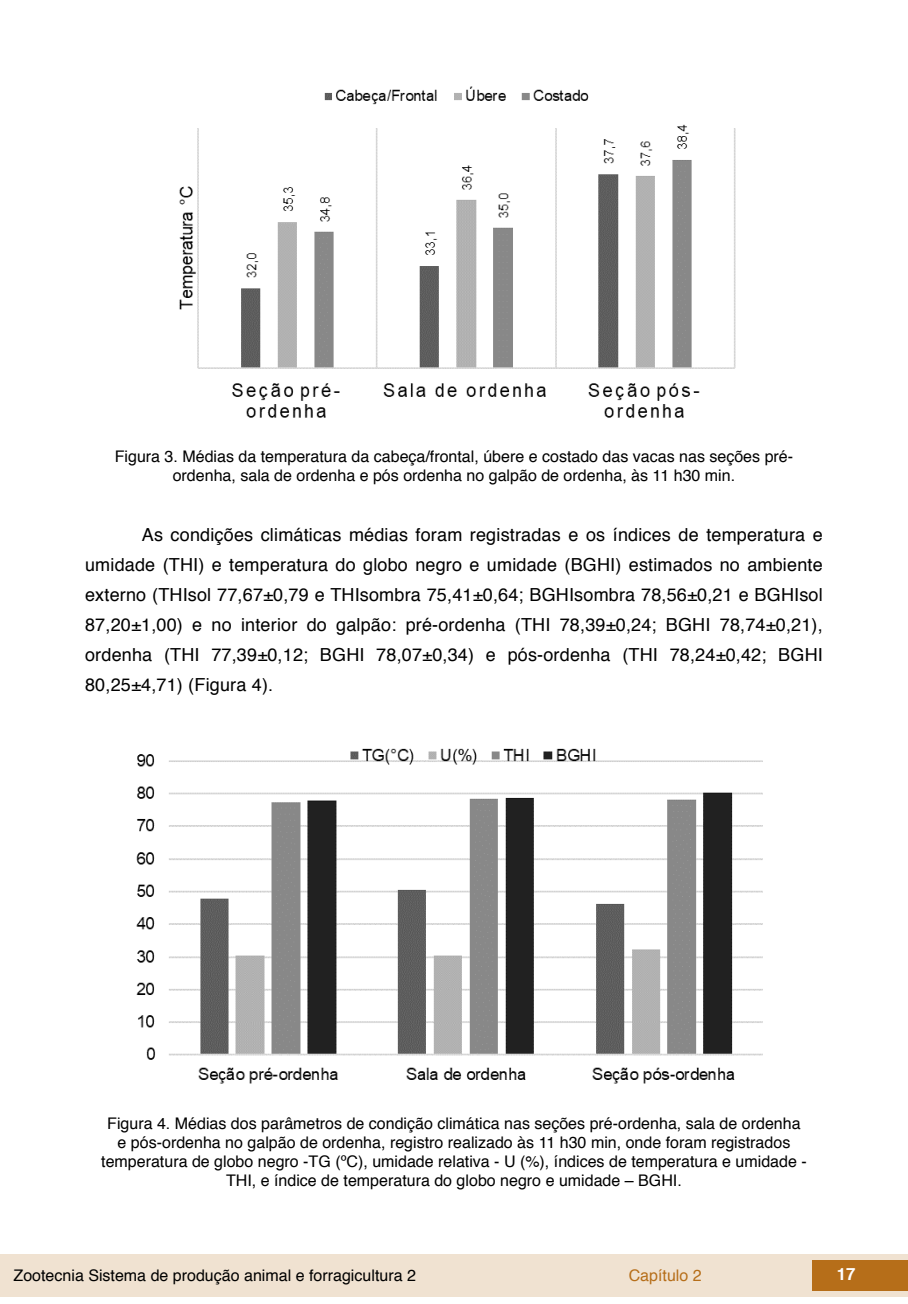
<style>
.page{position:relative;width:908px;height:1304px;background:#fff}
.page>*{position:absolute;margin:0;border:0;box-sizing:border-box;transform-origin:0 0}
.txt{font:18px/30px "Helvetica";letter-spacing:.01em;color:#000;text-align:justify}
.t1{font:700 16.8px "Helvetica";color:#fff}
.imagens_graf_tab{font:16px/19.2px "Helvetica";color:#000;text-align:center}
.t2{font:16px "Helvetica";color:#b66e19}
</style>
<div class="page">
<div style="left:0;top:1254px;width:906px;height:43px;background:#f0e2d1"></div>
<div style="left:812px;top:1261px;width:95px;height:30px;background:#b66e19"></div>
<img style="left:179px;top:86px;width:557px;height:332px">
<img style="left:136px;top:748px;width:627px;height:336px">
<p class="imagens_graf_tab" style="left:115px;top:447px;width:679px">Figura 3. Médias da temperatura da cabeça/frontal, úbere e costado das vacas nas seções pré&shy;ordenha, sala de ordenha e pós ordenha no galpão de ordenha, às 11 h30 min.</p>
<p class="txt" style="left:85px;top:521px;width:739px;text-indent:57px">As condições climáticas médias foram registradas e os índices de temperatura e umidade (THI) e temperatura do globo negro e umidade (BGHI) estimados no ambiente externo (THIsol 77,67±0,79 e THIsombra 75,41±0,64; BGHIsombra 78,56±0,21 e BGHIsol 87,20±1,00) e no interior do galpão: pré-ordenha (THI 78,39±0,24; BGHI 78,74±0,21), ordenha (THI 77,39±0,12; BGHI 78,07±0,34) e pós-ordenha (THI 78,24±0,42; BGHI 80,25±4,71) (Figura 4).</p>
<p class="imagens_graf_tab" style="left:101px;top:1114px;width:706px">Figura 4. Médias dos parâmetros de condição climática nas seções pré-ordenha, sala de ordenha e pós-ordenha no galpão de ordenha, registro realizado às 11 h30 min, onde foram registrados temperatura de globo negro -TG (ºC), umidade relativa - U (%), índices de temperatura e umidade - THI, e índice de temperatura do globo negro e umidade – BGHI.</p>
<p class="imagens_graf_tab" style="left:14px;top:1266px;width:403px">Zootecnia Sistema de produção animal e forragicultura 2</p>
<p class="t2" style="left:628px;top:1263px;width:74px">Capítulo 2</p>
<p class="t1" style="left:836px;top:1261px;width:20px">17</p>
</div>
